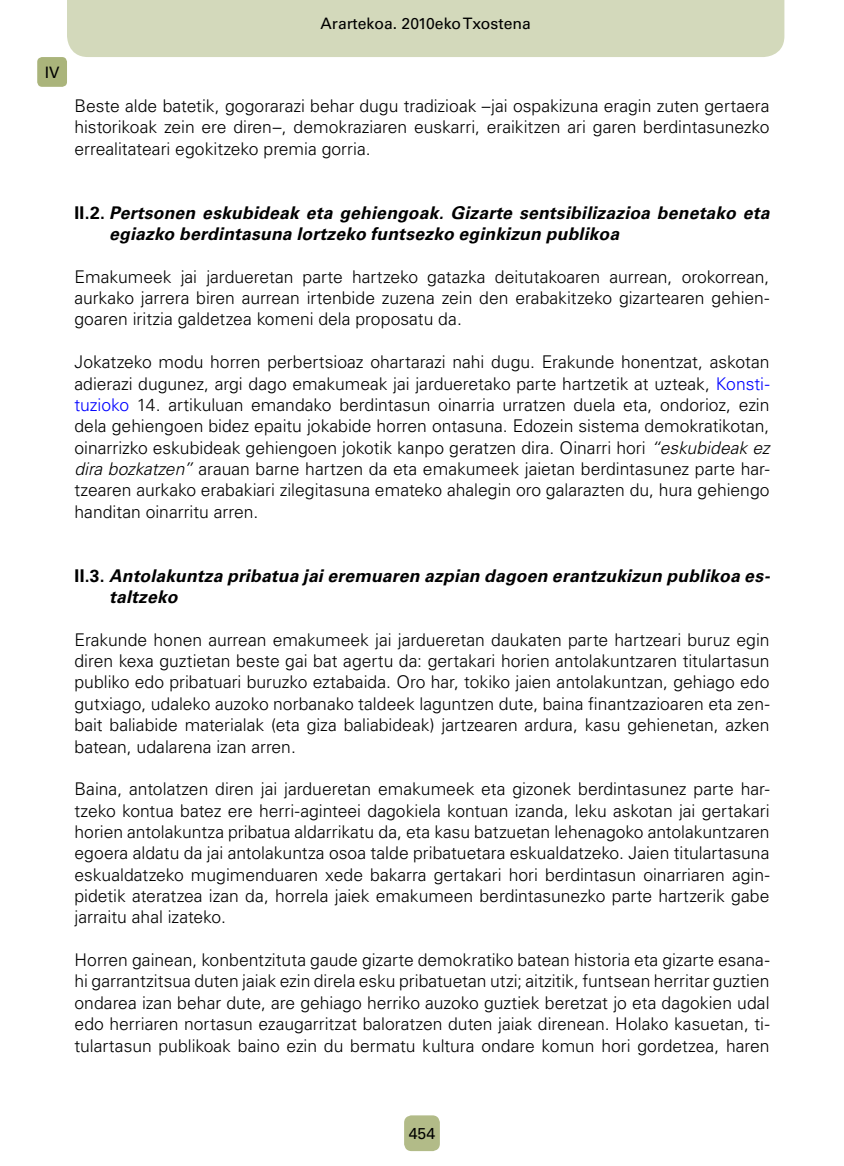
<style>
.page{position:relative;width:844px;height:1166px;background:#fff}
.page>*{position:absolute;margin:0;border:0;box-sizing:border-box;transform-origin:0 0}
.t1{font:300 17.5px/21.3px "Univers LT Std";color:#000;text-align:justify}
.t2{font:italic 700 17.5px/21.3px "Univers LT Std";letter-spacing:.01em;color:#000}
.t3{font:15.75px "Univers LT Std";color:#000}
.s1{font-style:normal}
.s2{color:#00f}
.s3{font-style:italic}
</style>
<div class="page">
<div style="left:67px;top:0;width:717px;height:57px;background:#d3d9bb"></div>
<div style="left:37px;top:57px;width:30px;height:30px;background:#aab47b;border-radius:5px"></div>
<div style="left:404px;top:1115px;width:36px;height:36px;background:#b2bb88;border-radius:7px"></div>
<p class="t3" style="left:45px;top:63px;width:16px">IV</p>
<p class="t3" style="left:320px;top:14px;width:212px">Arartekoa. 2010eko Txostena</p>
<p class="t1" style="left:74px;top:95px;width:696px">Beste alde batetik, gogorarazi behar dugu tradizioak –jai ospakizuna eragin zuten gertaera historikoak zein ere diren–, demokraziaren euskarri, eraikitzen ari garen berdintasunezko errealitateari egokitzeko premia gorria.</p>
<p class="t2" style="left:109px;top:202px;width:661px;text-indent:-35px"><span class="s1">II.2.</span> Pertsonen eskubideak eta gehiengoak. Gizarte sentsibilizazioa benetako eta egiazko berdintasuna lortzeko funtsezko eginkizun publikoa</p>
<p class="t1" style="left:74px;top:266px;width:696px">Emakumeek jai jardueretan parte hartzeko gatazka deitutakoaren aurrean, orokorrean, aurkako jarrera biren aurrean irtenbide zuzena zein den erabakitzeko gizartearen gehien&shy;goaren iritzia galdetzea komeni dela proposatu da.</p>
<p class="t1" style="left:74px;top:351px;width:696px">Jokatzeko modu horren perbertsioaz ohartarazi nahi dugu. Erakunde honentzat, askotan adierazi dugunez, argi dago emakumeak jai jardueretako parte hartzetik at uzteak, <span class="s2">Konsti&shy;tuzioko</span> 14. artikuluan emandako berdintasun oinarria urratzen duela eta, ondorioz, ezin dela gehiengoen bidez epaitu jokabide horren ontasuna. Edozein sistema demokratikotan, oinarrizko eskubideak gehiengoen jokotik kanpo geratzen dira. Oinarri hori <span class="s3">“eskubideak ez dira bozkatzen”</span> arauan barne hartzen da eta emakumeek jaietan berdintasunez parte har&shy;tzearen aurkako erabakiari zilegitasuna emateko ahalegin oro galarazten du, hura gehiengo handitan oinarritu arren.</p>
<p class="t2" style="left:109px;top:565px;width:662px;text-indent:-35px"><span class="s1">II.3.</span> Antolakuntza pribatua jai eremuaren azpian dagoen erantzukizun publikoa es&shy;taltzeko</p>
<p class="t1" style="left:74px;top:629px;width:696px">Erakunde honen aurrean emakumeek jai jardueretan daukaten parte hartzeari buruz egin diren kexa guztietan beste gai bat agertu da: gertakari horien antolakuntzaren titulartasun publiko edo pribatuari buruzko eztabaida. Oro har, tokiko jaien antolakuntzan, gehiago edo gutxiago, udaleko auzoko norbanako taldeek laguntzen dute, baina finantzazioaren eta zen&shy;bait baliabide materialak (eta giza baliabideak) jartzearen ardura, kasu gehienetan, azken batean, udalarena izan arren.</p>
<p class="t1" style="left:74px;top:778px;width:696px">Baina, antolatzen diren jai jardueretan emakumeek eta gizonek berdintasunez parte har&shy;tzeko kontua batez ere herri-aginteei dagokiela kontuan izanda, leku askotan jai gertakari horien antolakuntza pribatua aldarrikatu da, eta kasu batzuetan lehenagoko antolakuntzaren egoera aldatu da jai antolakuntza osoa talde pribatuetara eskualdatzeko. Jaien titulartasuna eskualdatzeko mugimenduaren xede bakarra gertakari hori berdintasun oinarriaren agin&shy;pidetik ateratzea izan da, horrela jaiek emakumeen berdintasunezko parte hartzerik gabe jarraitu ahal izateko.</p>
<p class="t1" style="left:74px;top:949px;width:696px">Horren gainean, konbentzituta gaude gizarte demokratiko batean historia eta gizarte esana&shy;hi garrantzitsua duten jaiak ezin direla esku pribatuetan utzi; aitzitik, funtsean herritar guztien ondarea izan behar dute, are gehiago herriko auzoko guztiek beretzat jo eta dagokien udal edo herriaren nortasun ezaugarritzat baloratzen duten jaiak direnean. Holako kasuetan, ti&shy;tulartasun publikoak baino ezin du bermatu kultura ondare komun hori gordetzea, haren</p>
<p class="t3" style="left:409px;top:1124px;width:28px">454</p>
</div>
